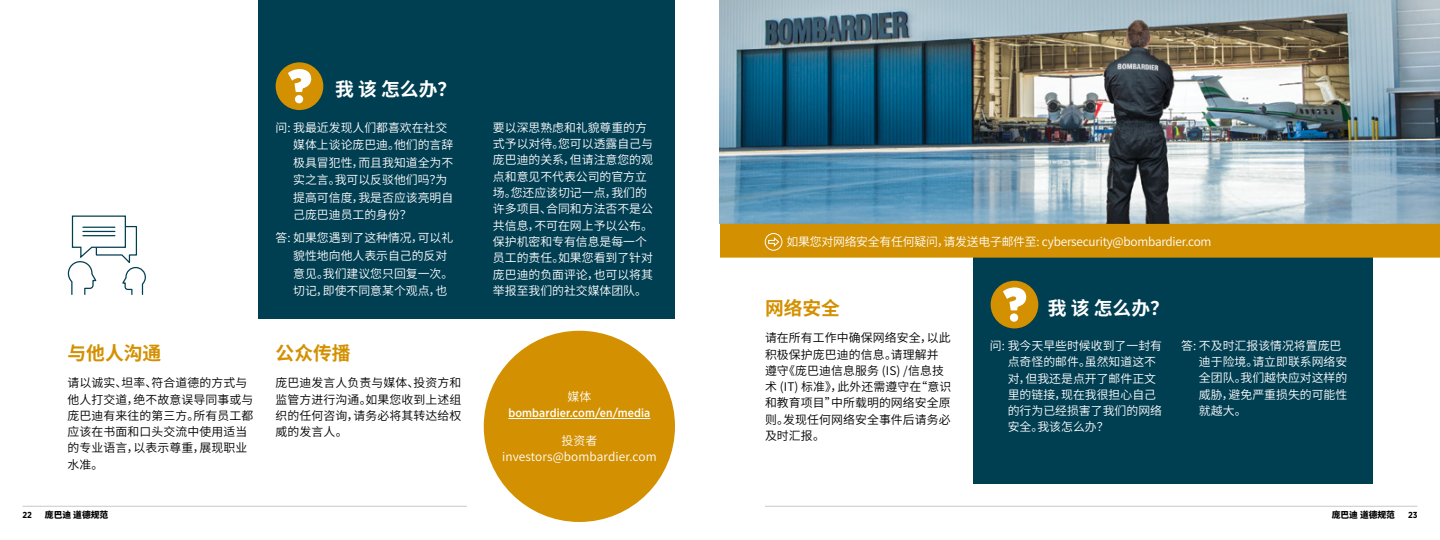
<style>
.page{position:relative;width:1440px;height:540px;background:#fff}
.page>*{position:absolute;margin:0;border:0;box-sizing:border-box;transform-origin:0 0}
.t1{font:700 18.75px "Source Han Sans CN";color:#d39000}
.t2{font:700 18.75px "Source Han Sans CN";color:#fff}
.t3{font:11.88px/16.2px "Source Han Sans CN";color:#fff}
.t4{font:11.88px/16.2px "Source Han Sans CN";letter-spacing:.01em;color:#000}
.t5{font:11.88px "Source Han Sans CN";letter-spacing:-.02em;color:#fff}
.t6{font:500 11.88px "Gotham Narrow";letter-spacing:.01em;color:#fff}
.t7{font:800 8.75px "Source Han Sans CN";color:#000}
.t8{font:700 8.75px "Gotham Narrow";color:#000}
</style>
<div class="page">
<img style="left:720px;top:0;width:720px;height:224px">
<svg style="left:67px;top:215px;width:79px;height:80px"></svg>
<hr style="left:83px;top:227px;width:32px;height:1px;background:#003e52">
<hr style="left:83px;top:231px;width:32px;height:1px;background:#003e52">
<hr style="left:83px;top:235px;width:32px;height:1px;background:#003e52">
<div style="left:484px;top:331px;width:191px;height:191px;background:#d39000;border-radius:50%"></div>
<div style="left:973px;top:258px;width:399px;height:226px;background:#003e52"></div>
<div style="left:259px;top:0;width:416px;height:318px;background:#003e52"></div>
<div style="left:720px;top:224px;width:720px;height:34px;background:#d39000"></div>
<hr style="left:508px;top:418px;width:142px;height:1px;background:#fff">
<div style="left:765px;top:233px;width:17px;height:18px;border:1px solid #fff;border-radius:50%"></div>
<svg style="left:768px;top:237px;width:12px;height:10px"></svg>
<div style="left:276px;top:62px;width:47px;height:48px;background:#d39000;border-radius:50%"></div>
<svg style="left:288px;top:69px;width:23px;height:23px"></svg>
<div style="left:295px;top:95px;width:8px;height:8px;background:#fff;border-radius:50%"></div>
<div style="left:991px;top:281px;width:47px;height:47px;background:#d39000;border-radius:50%"></div>
<svg style="left:1003px;top:287px;width:23px;height:23px"></svg>
<div style="left:1010px;top:313px;width:8px;height:9px;background:#fff;border-radius:50%"></div>
<hr style="left:765px;top:506px;width:653px;height:1px;background:#c8c8c8">
<hr style="left:22px;top:506px;width:445px;height:1px;background:#c8c8c8">
<h1 class="t1" style="left:68px;top:342px;width:95px">与他人沟通</h1>
<p class="t4" style="left:68px;top:375px;width:187px">请以诚实、坦率、符合道德的方式与他人打交道，绝不故意误导同事或与庞巴迪有来往的第三方。所有员工都应该在书面和口头交流中使用适当的专业语言，以表示尊重，展现职业水准。</p>
<h1 class="t2" style="left:335px;top:79px;width:123px">我 该 怎么办？</h1>
<p class="t3" style="left:293px;top:119px;width:162px;line-height:17.5px;text-indent:-18px">问: 我最近发现人们都喜欢在社交媒体上谈论庞巴迪。他们的言辞极具冒犯性，而且我知道全为不实之言。我可以反驳他们吗？为提高可信度，我是否应该亮明自己庞巴迪员工的身份？</p>
<p class="t3" style="left:293px;top:230px;width:162px;line-height:17.5px;text-indent:-18px">答: 如果您遇到了这种情况，可以礼貌性地向他人表示自己的反对意见。我们建议您只回复一次。切记，即使不同意某个观点，也</p>
<h1 class="t1" style="left:276px;top:342px;width:76px">公众传播</h1>
<p class="t4" style="left:276px;top:375px;width:187px;text-align:justify">庞巴迪发言人负责与媒体、投资方和监管方进行沟通。如果您收到上述组织的任何咨询，请务必将其转达给权威的发言人。</p>
<p class="t3" style="left:493px;top:119px;width:162px">要以深思熟虑和礼貌尊重的方式予以对待。您可以透露自己与庞巴迪的关系，但请注意您的观点和意见不代表公司的官方立场。您还应该切记一点，我们的许多项目、合同和方法否不是公共信息，不可在网上予以公布。保护机密和专有信息是每一个员工的责任。如果您看到了针对庞巴迪的负面评论，也可以将其举报至我们的社交媒体团队。</p>
<p class="t3" style="left:567px;top:389px;width:25px">媒体</p>
<p class="t6" style="left:508px;top:406px;width:143px">bombardier.com/en/media</p>
<p class="t3" style="left:502px;top:433px;width:156px;text-align:center">投资者investors@bombardier.com</p>
<p class="t5" style="left:787px;top:235px;width:427px">如果您对网络安全有任何疑问，请发送电子邮件至: cybersecurity@bombardier.com</p>
<h1 class="t1" style="left:765px;top:297px;width:76px">网络安全</h1>
<p class="t4" style="left:765px;top:330px;width:188px">请在所有工作中确保网络安全，以此积极保护庞巴迪的信息。请理解并遵守《庞巴迪信息服务 (IS) /信息技术 (IT) 标准》，此外还需遵守在“意识和教育项目”中所载明的网络安全原则。发现任何网络安全事件后请务必及时汇报。</p>
<p class="t3" style="left:1008px;top:338px;width:156px;text-indent:-18px">问: 我今天早些时候收到了一封有点奇怪的邮件。虽然知道这不对，但我还是点开了邮件正文里的链接，现在我很担心自己的行为已经损害了我们的网络安全。我该怎么办？</p>
<p class="t3" style="left:1199px;top:338px;width:150px;text-indent:-18px">答: 不及时汇报该情况将置庞巴迪于险境。请立即联系网络安全团队。我们越快应对这样的威胁，避免严重损失的可能性就越大。</p>
<h1 class="t2" style="left:1048px;top:297px;width:123px">我 该 怎么办？</h1>
<p class="t8" style="left:22px;top:509px;width:11px">22</p>
<p class="t7" style="left:45px;top:510px;width:65px">庞巴迪 道德规范</p>
<p class="t7" style="left:1332px;top:510px;width:65px">庞巴迪 道德规范</p>
<p class="t8" style="left:1408px;top:509px;width:11px">23</p>
</div>
